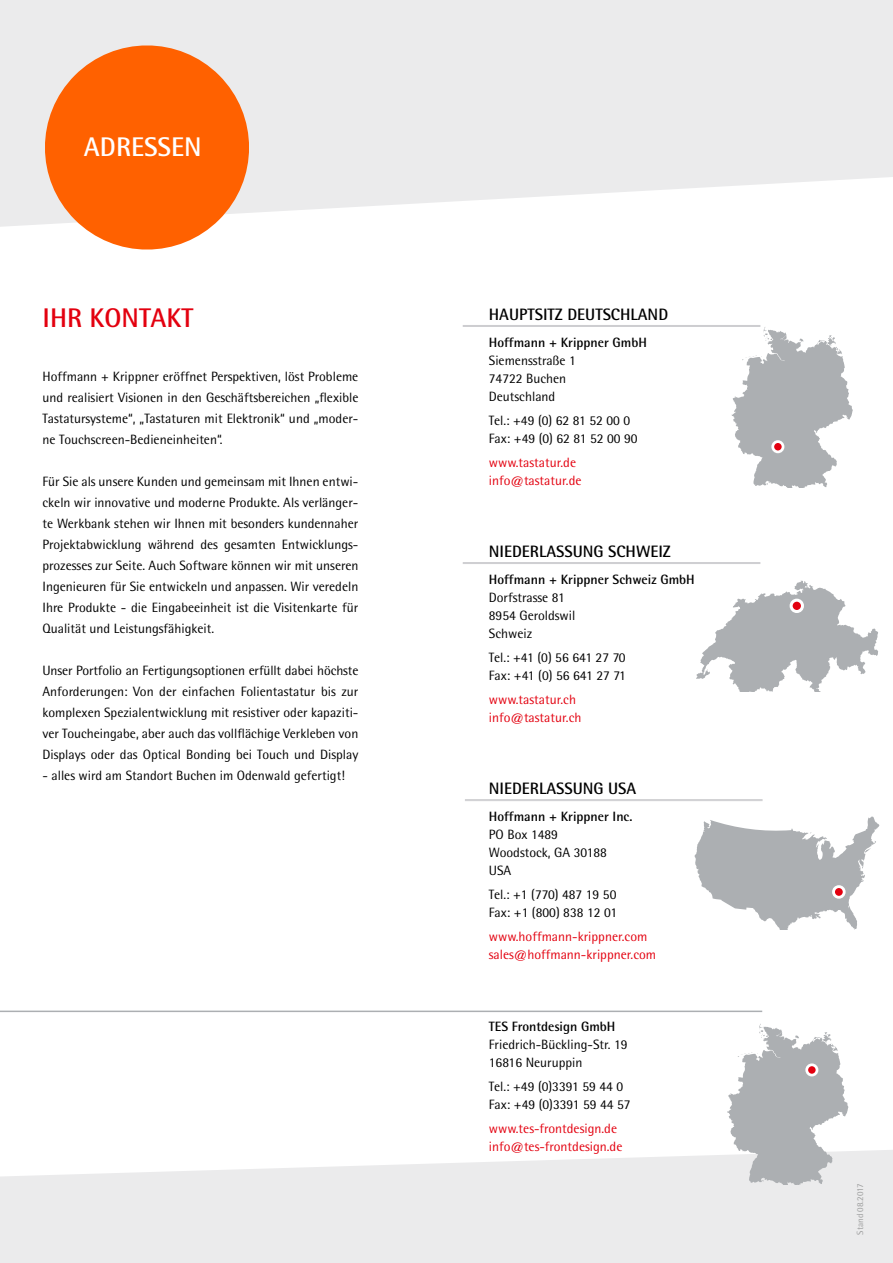
<style>
.page{position:relative;width:893px;height:1263px;background:#fff}
.page>*{position:absolute;margin:0;border:0;box-sizing:border-box;transform-origin:0 0}
.t1{font:700 27px "Rotis Semi Sans";color:#e3000f}
.t2{font:700 27px "Rotis Semi Sans";color:#fff}
.t3{font:700 16.5px "Rotis Semi Sans";color:#000}
.t4{font:13.5px/21px "Rotis Semi Sans";color:#000}
.t5{font:13.5px/18px "Rotis Semi Sans";color:#e3000f}
.t6{font:700 13.5px "Rotis Semi Sans";color:#000}
.t7{font:9px "Rotis Semi Sans";color:#9c9d9d}
</style>
<div class="page">
<svg style="left:0;top:0;width:893px;height:227px;fill:#ebebec"></svg>
<svg style="left:0;top:1150px;width:893px;height:113px;fill:#ebebec"></svg>
<svg style="left:35px;top:35px;width:224px;height:215px;fill:#ff6100"></svg>
<hr style="left:463px;top:325px;width:297px;height:1px;background:#cdcdd0">
<hr style="left:463px;top:326px;width:297px;height:1px;background:#cdcdd0">
<hr style="left:463px;top:562px;width:297px;height:1px;background:#cdcdd0">
<hr style="left:463px;top:563px;width:297px;height:1px;background:#cdcdd0">
<hr style="left:465px;top:799px;width:298px;height:1px;background:#cdcdd0">
<hr style="left:465px;top:800px;width:298px;height:1px;background:#cdcdd0">
<svg style="left:731px;top:327px;width:122px;height:160px"></svg>
<div style="left:773px;top:442px;width:10px;height:10px;background:#e3000f;border-radius:50%"></div>
<div style="left:771px;top:440px;width:13px;height:13px;border:3px solid #fff;border-radius:50%"></div>
<svg style="left:696px;top:580px;width:182px;height:112px"></svg>
<div style="left:791px;top:600px;width:11px;height:11px;background:#e3000f;border-radius:50%"></div>
<div style="left:790px;top:599px;width:14px;height:14px;border:3px solid #fff;border-radius:50%"></div>
<svg style="left:695px;top:816px;width:184px;height:113px"></svg>
<div style="left:833px;top:886px;width:11px;height:11px;background:#e3000f;border-radius:50%"></div>
<div style="left:832px;top:885px;width:14px;height:14px;border:3px solid #fff;border-radius:50%"></div>
<svg style="left:727px;top:1024px;width:121px;height:160px"></svg>
<div style="left:807px;top:1065px;width:10px;height:10px;background:#e3000f;border-radius:50%"></div>
<div style="left:805px;top:1063px;width:13px;height:13px;border:3px solid #fff;border-radius:50%"></div>
<hr style="left:0;top:1010px;width:762px;height:2px;background:#acafb2">
<h1 class="t2" style="left:84px;top:130px;width:119px">ADRESSEN</h1>
<h1 class="t1" style="left:43px;top:302px;width:153px">IHR KONTAKT</h1>
<p class="t3" style="left:489px;top:304px;width:181px">HAUPTSITZ DEUTSCHLAND</p>
<p class="t6" style="left:489px;top:334px;width:160px">Hoffmann + Krippner GmbH</p>
<p class="t4" style="left:489px;top:351px;width:89px;line-height:18px">Siemensstraße 1<br>74722 Buchen<br>Deutschland</p>
<p class="t4" style="left:489px;top:411px;width:150px;line-height:18px">Tel.: +49 (0) 62 81 52 00 0<br>Fax: +49 (0) 62 81 52 00 90</p>
<p class="t5" style="left:489px;top:453px;width:94px">www.tastatur.de info@tastatur.de</p>
<p class="t4" style="left:43px;top:366px;width:317px;text-align:justify">Hoffmann + Krippner eröffnet Perspektiven, löst Probleme und realisiert Visionen in den Geschäftsbereichen „flexible Tastatursysteme“, „Tastaturen mit Elektronik“ und „moder&shy;ne Touchscreen-Bedieneinheiten“.</p>
<p class="t4" style="left:43px;top:471px;width:317px;text-align:justify">Für Sie als unsere Kunden und gemeinsam mit Ihnen entwi&shy;ckeln wir innovative und moderne Produkte. Als verlänger&shy;te Werkbank stehen wir Ihnen mit besonders kundennaher Projektabwicklung während des gesamten Entwicklungs&shy;prozesses zur Seite. Auch Software können wir mit unseren Ingenieuren für Sie entwickeln und anpassen. Wir veredeln Ihre Produkte - die Eingabeeinheit ist die Visitenkarte für Qualität und Leistungsfähigkeit.</p>
<p class="t4" style="left:43px;top:660px;width:317px;text-align:justify">Unser Portfolio an Fertigungsoptionen erfüllt dabei höchste Anforderungen: Von der einfachen Folientastatur bis zur komplexen Spezialentwicklung mit resistiver oder kapaziti&shy;ver Toucheingabe, aber auch das vollflächige Verkleben von Displays oder das Optical Bonding bei Touch und Display</p>
<p class="t4" style="left:43px;top:765px;width:304px">- alles wird am Standort Buchen im Odenwald gefertigt!</p>
<p class="t3" style="left:489px;top:541px;width:184px">NIEDERLASSUNG SCHWEIZ</p>
<p class="t6" style="left:489px;top:571px;width:207px">Hoffmann + Krippner Schweiz GmbH</p>
<p class="t4" style="left:489px;top:588px;width:88px;line-height:18px">Dorfstrasse 81<br>8954 Geroldswil<br>Schweiz</p>
<p class="t4" style="left:489px;top:648px;width:139px;line-height:18px">Tel.: +41 (0) 56 641 27 70<br>Fax: +41 (0) 56 641 27 71</p>
<p class="t5" style="left:489px;top:690px;width:94px">www.tastatur.ch info@tastatur.ch</p>
<p class="t3" style="left:489px;top:778px;width:149px">NIEDERLASSUNG USA</p>
<p class="t6" style="left:489px;top:808px;width:145px">Hoffmann + Krippner Inc.</p>
<p class="t4" style="left:489px;top:825px;width:120px;line-height:18px">PO Box 1489<br>Woodstock, GA 30188<br>USA</p>
<p class="t4" style="left:489px;top:885px;width:130px;line-height:18px">Tel.: +1 (770) 487 19 50<br>Fax: +1 (800) 838 12 01</p>
<p class="t5" style="left:489px;top:927px;width:169px">www.hoffmann-krippner.com sales@hoffmann-krippner.com</p>
<p class="t6" style="left:489px;top:1018px;width:128px">TES Frontdesign GmbH</p>
<p class="t4" style="left:489px;top:1035px;width:140px;line-height:18px">Friedrich-Bückling-Str. 19<br>16816 Neuruppin</p>
<p class="t4" style="left:489px;top:1077px;width:143px;line-height:18px">Tel.: +49 (0)3391 59 44 0<br>Fax: +49 (0)3391 59 44 57</p>
<p class="t5" style="left:489px;top:1119px;width:135px">www.tes-frontdesign.de info@tes-frontdesign.de</p>
<p class="t7" style="left:855px;top:1235px;width:53px;rotate:-90deg">Stand 08.2017</p>
</div>
